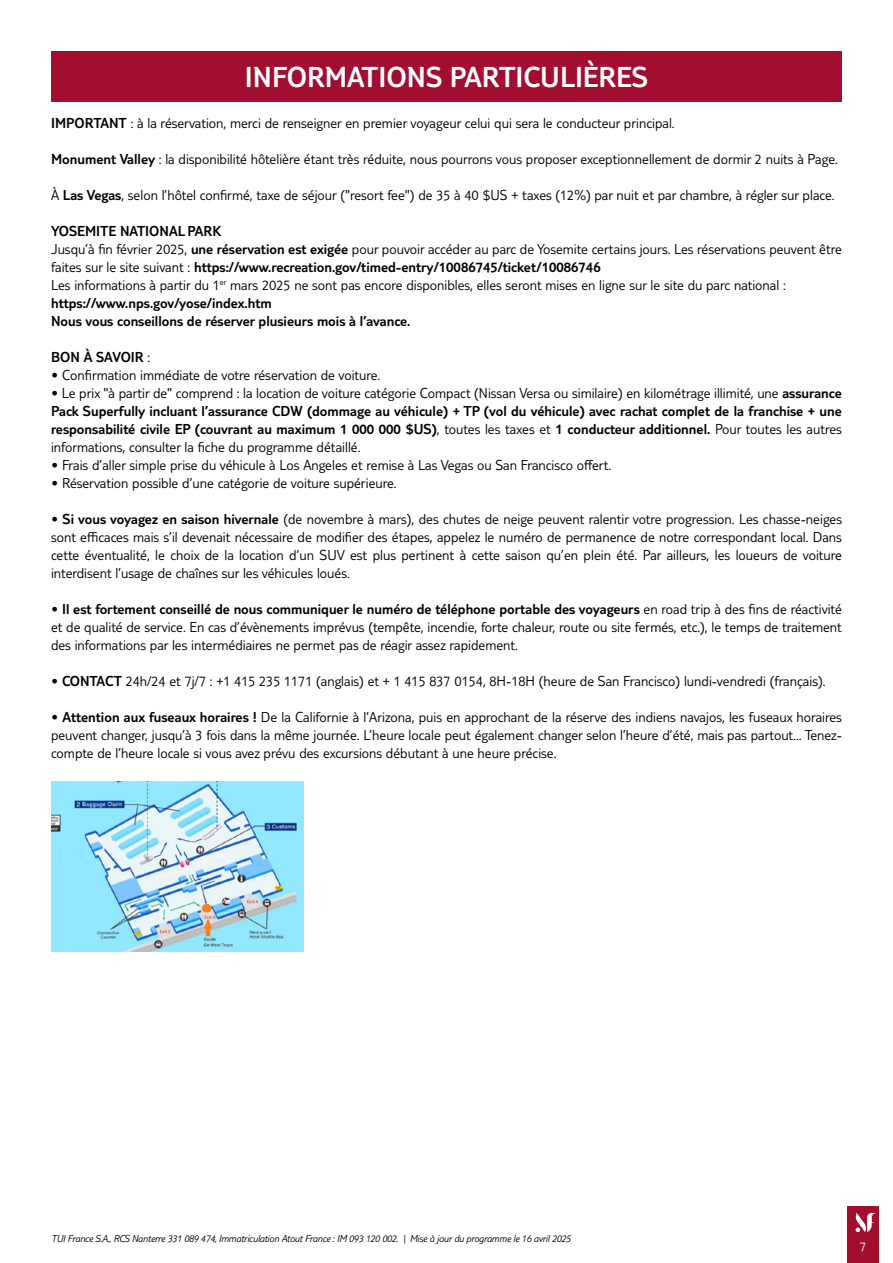
<style>
.page{position:relative;width:893px;height:1263px;background:#fff}
.page>*{position:absolute;margin:0;border:0;box-sizing:border-box;transform-origin:0 0}
.t1{font:300 30px "TUI Type";color:#fff}
.t2{font:300 15px/18px "TUI Type";color:#000;text-align:justify}
.t3{font:300 15px "TUI Type";color:#000}
.t4{font:300 13.5px "TUI Type";color:#fff}
.t5{font:italic 300 10.5px "TUI Type";letter-spacing:-.02em;color:#000}
.s1{font-style:inherit}
</style>
<div class="page">
<div style="left:847px;top:1206px;width:32px;height:57px;background:#a10e2f"></div>
<svg style="left:855px;top:1213px;width:21px;height:19px"></svg>
<div style="left:51px;top:51px;width:791px;height:51px;background:#a10e2f"></div>
<img style="left:51px;top:781px;width:252px;height:170px">
<h1 class="t1" style="left:245px;top:59px;width:405px">INFORMATIONS PARTICULIÈRES</h1>
<p class="t2" style="left:51px;top:114px;width:625px"><span class="s1">IMPORTANT</span> : à la réservation, merci de renseigner en premier voyageur celui qui sera le conducteur principal.</p>
<p class="t2" style="left:51px;top:150px;width:788px"><span class="s1">Monument Valley</span> : la disponibilité hôtelière étant très réduite, nous pourrons vous proposer exceptionnellement de dormir 2 nuits à Page.</p>
<p class="t2" style="left:51px;top:186px;width:785px">À <span class="s1">Las Vegas</span>, selon l’hôtel confirmé, taxe de séjour ("resort fee") de 35 à 40 $US + taxes (12%) par nuit et par chambre, à régler sur place.</p>
<p class="t2" style="left:51px;top:222px;width:792px;text-align:left"><span class="s1">YOSEMITE NATIONAL PARK<br></span>Jusqu’à fin février 2025, <span class="s1">une réservation est exigée</span> pour pouvoir accéder au parc de Yosemite certains jours. Les réservations peuvent être faites sur le site suivant : <span class="s1">https://www.recreation.gov/timed-entry/10086745/ticket/10086746<br></span>Les informations à partir du 1<sup>er</sup> mars 2025 ne sont pas encore disponibles, elles seront mises en ligne sur le site du parc national : <span class="s1">https://www.nps.gov/yose/index.htm<br>Nous vous conseillons de réserver plusieurs mois à l’avance.</span></p>
<p class="t3" style="left:51px;top:349px;width:101px">BON À SAVOIR <span class="s1">:</span></p>
<p class="t2" style="left:51px;top:366px;width:331px">• Confirmation immédiate de votre réservation de voiture.</p>
<p class="t2" style="left:51px;top:384px;width:792px">• Le prix "à partir de" comprend : la location de voiture catégorie Compact (Nissan Versa ou similaire) en kilométrage illimité, une <span class="s1">assurance Pack Superfully incluant l’assurance CDW (dommage au véhicule) + TP (vol du véhicule) avec rachat complet de la franchise + une responsabilité civile EP (couvrant au maximum 1 000 000 $US)</span>, toutes les taxes et <span class="s1">1 conducteur additionnel.</span> Pour toutes les autres informations, consulter la fiche du programme détaillé.</p>
<p class="t2" style="left:51px;top:456px;width:562px">• Frais d’aller simple prise du véhicule à Los Angeles et remise à Las Vegas ou San Francisco offert.</p>
<p class="t2" style="left:51px;top:474px;width:347px">• Réservation possible d’une catégorie de voiture supérieure.</p>
<p class="t2" style="left:51px;top:510px;width:792px">• <span class="s1">Si vous voyagez en saison hivernale</span> (de novembre à mars), des chutes de neige peuvent ralentir votre progression. Les chasse-neiges sont efficaces mais s’il devenait nécessaire de modifier des étapes, appelez le numéro de permanence de notre correspondant local. Dans cette éventualité, le choix de la location d’un SUV est plus pertinent à cette saison qu’en plein été. Par ailleurs, les loueurs de voiture interdisent l’usage de chaînes sur les véhicules loués.</p>
<p class="t2" style="left:51px;top:600px;width:792px">• <span class="s1">Il est fortement conseillé de nous communiquer le numéro de téléphone portable des voyageurs</span> en road trip à des fins de réactivité et de qualité de service. En cas d’évènements imprévus (tempête, incendie, forte chaleur, route ou site fermés, etc.), le temps de traitement des informations par les intermédiaires ne permet pas de réagir assez rapidement.</p>
<p class="t2" style="left:51px;top:672px;width:776px">• <span class="s1">CONTACT</span> 24h/24 et 7j/7 : +1 415 235 1171 (anglais) et + 1 415 837 0154, 8H-18H (heure de San Francisco) lundi-vendredi (français).</p>
<p class="t2" style="left:51px;top:708px;width:792px">• <span class="s1">Attention aux fuseaux horaires !</span> De la Californie à l’Arizona, puis en approchant de la réserve des indiens navajos, les fuseaux horaires peuvent changer, jusqu’à 3 fois dans la même journée. L’heure locale peut également changer selon l’heure d’été, mais pas partout… Tenez&shy;compte de l’heure locale si vous avez prévu des excursions débutant à une heure précise.</p>
<p class="t5" style="left:51px;top:1232px;width:521px">TUI France S.A., RCS Nanterre 331 089 474, Immatriculation Atout France : IM 093 120 002. | Mise à jour du programme le 16 avril 2025</p>
<p class="t4" style="left:860px;top:1239px;width:8px">7</p>
</div>
